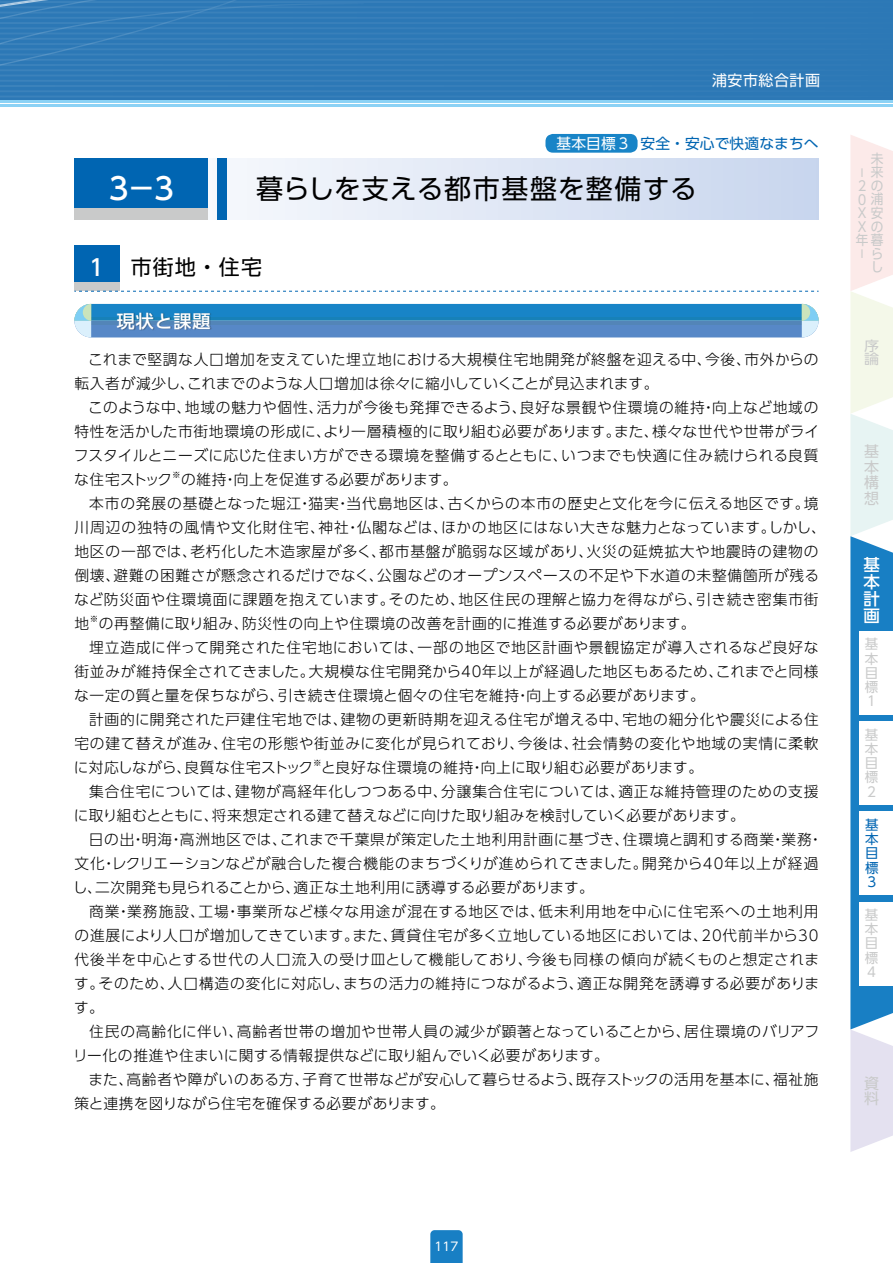
<style>
.page{position:relative;width:893px;height:1263px;background:#fff}
.page>*{position:absolute;margin:0;border:0;box-sizing:border-box;transform-origin:0 0}
.t1{font:500 30px "UD Shin Go Pr 6 N";color:#fff}
.t2{font:27px "UD Shin Go Pr 6 N";letter-spacing:.035em;color:#000}
.t3{font:21px "UD Shin Go Pr 6 N";color:#000}
.t4{font:500 18px "UD Shin Go Pr 6 N";letter-spacing:.05em;color:#fff}
.t5{font:500 16.5px/17px "UD Shin Go Pr 6 N";color:#fff;text-align:justify}
.t6{font:15px "Shin Go Pr 6 N";letter-spacing:.035em;color:#fff}
.t7{font:15px/15.5px "UD Shin Go Pr 6 N";color:#c9caca;text-align:justify}
.t8{font:300 14.7px/24px "UD Shin Go Pr 6 N";letter-spacing:.045em;color:#000}
.t9{font:300 14.7px "UD Shin Go Pr 6 N";letter-spacing:.02em;color:#000}
.t10{font:300 14.7px "UD Shin Go Pr 6 N";letter-spacing:.07em;color:#000}
.t11{font:300 14.7px "UD Shin Go Pr 6 N";letter-spacing:.01em;color:#000}
.t12{font:14.7px "UD Shin Go Pr 6 N";letter-spacing:.01em;color:#0065b2}
.t13{font:13.65px/13.6px "UD Shin Go Pr 6 N";color:#c9caca;text-align:right;scale:.93 1}
.t14{font:13.65px/13.6px "UD Shin Go Pr 6 N";color:#c9caca;scale:1.1 1}
.t15{font:13.5px/14.2px "UD Shin Go Pr 6 N";color:#c9caca;text-align:justify}
.t16{font:13.5px/14.2px "UD Shin Go Pr 6 N";color:#0065b2;text-align:justify}
.t17{font:12px "UD Shin Go Pr 6 N";color:#fff}
.t18{font:300 8.55px "UD Shin Go Pr 6 N";color:#000}
.s1{color:#fff}
.s2{font-weight:500;font-size:22.5px;color:#fff}
</style>
<div class="page">
<div style="left:0;top:0;width:893px;height:101px;background:#2c78b6"></div>
<hr style="left:0;top:38px;width:893px;height:2px;background:#fff">
<hr style="left:0;top:33px;width:893px;height:1px;background:#fff">
<hr style="left:0;top:27px;width:893px;height:2px;background:#fff">
<hr style="left:0;top:22px;width:893px;height:2px;background:#fff">
<hr style="left:0;top:17px;width:893px;height:2px;background:#fff">
<hr style="left:0;top:12px;width:893px;height:2px;background:#fff">
<hr style="left:0;top:6px;width:893px;height:2px;background:#fff">
<hr style="left:0;top:1px;width:893px;height:2px;background:#fff">
<hr style="left:0;top:43px;width:893px;height:2px;background:#fff">
<hr style="left:0;top:48px;width:893px;height:2px;background:#fff">
<hr style="left:0;top:54px;width:893px;height:1px;background:#fff">
<hr style="left:0;top:59px;width:893px;height:2px;background:#fff">
<hr style="left:0;top:64px;width:893px;height:2px;background:#fff">
<hr style="left:0;top:69px;width:893px;height:2px;background:#fff">
<hr style="left:0;top:75px;width:893px;height:1px;background:#fff">
<hr style="left:0;top:80px;width:893px;height:2px;background:#fff">
<hr style="left:0;top:85px;width:893px;height:2px;background:#fff">
<hr style="left:0;top:90px;width:893px;height:2px;background:#fff">
<hr style="left:0;top:96px;width:893px;height:1px;background:#fff">
<svg style="left:547px;top:1px;width:206px;height:96px"></svg>
<svg style="left:0;top:0;width:547px;height:97px"></svg>
<hr style="left:0;top:100px;width:893px;height:3px;background:#8cd2f5">
<hr style="left:0;top:104px;width:893px;height:3px;background:#8cd2f5">
<svg style="left:430px;top:1230px;width:33px;height:33px"></svg>
<svg style="left:850px;top:135px;width:43px;height:1017px"></svg>
<div style="left:545px;top:134px;width:93px;height:19px;background:#1884c7;border-radius:8px"></div>
<svg style="left:227px;top:158px;width:592px;height:61px;background:#dee6f4"></svg>
<div style="left:74px;top:208px;width:134px;height:11px;background:#c9caca"></div>
<div style="left:74px;top:158px;width:134px;height:50px;background:#0065b2"></div>
<div style="left:217px;top:158px;width:10px;height:61px;background:#0065b2"></div>
<div style="left:74px;top:282px;width:46px;height:9px;background:#c9caca"></div>
<div style="left:74px;top:245px;width:46px;height:37px;background:#0065b2"></div>
<svg style="left:74px;top:291px;width:745px;height:1px"></svg>
<svg style="left:74px;top:304px;width:745px;height:33px;background:#408bc8"></svg>
<svg style="left:91px;top:317px;width:711px;height:7px;background:#3986b9"></svg>
<div style="left:117px;top:312px;width:95px;height:19px;background:#000;opacity:.35"></div>
<div style="left:861px;top:815px;width:21px;height:76px;background:#fff"></div>
<p class="t6" style="left:712px;top:68px;width:110px">浦安市総合計画</p>
<p class="t12" style="left:557px;top:131px;width:263px"><span class="s1">基本目標３</span> 安全・安心で快適なまちへ</p>
<h1 class="t1" style="left:104px;top:164px;width:77px">３－３</h1>
<h2 class="t2" style="left:256px;top:167px;width:442px">暮らしを支える都市基盤を整備する</h2>
<h3 class="t3" style="left:85px;top:250px;width:178px"><span class="s2">１</span> 市街地・住宅</h3>
<p class="t4" style="left:117px;top:306px;width:95px">現状と課題</p>
<p class="t8" style="left:74px;top:347px;width:746px;text-indent:14px">これまで堅調な人口増加を支えていた埋立地における大規模住宅地開発が終盤を迎える中、今後、市外からの転入者が減少し、これまでのような人口増加は徐々に縮小していくことが見込まれます。</p>
<p class="t8" style="left:74px;top:395px;width:747px;text-align:justify;text-indent:15px">このような中、地域の魅力や個性、活力が今後も発揮できるよう、良好な景観や住環境の維持・向上など地域の特性を活かした市街地環境の形成に、より一層積極的に取り組む必要があります。また、様々な世代や世帯がライフスタイルとニーズに応じた住まい方ができる環境を整備するとともに、いつまでも快適に住み続けられる良質な住宅ストック</p>
<p class="t18" style="left:172px;top:467px;width:10px">※</p>
<p class="t8" style="left:181px;top:467px;width:278px">の維持・向上を促進する必要があります。</p>
<p class="t8" style="left:89px;top:491px;width:731px">本市の発展の基礎となった堀江・猫実・当代島地区は、古くからの本市の歴史と文化を今に伝える地区です。境</p>
<p class="t8" style="left:74px;top:515px;width:753px">川周辺の独特の風情や文化財住宅、神社・仏閣などは、ほかの地区にはない大きな魅力となっています。しかし、</p>
<p class="t8" style="left:74px;top:539px;width:746px">地区の一部では、老朽化した木造家屋が多く、都市基盤が脆弱な区域があり、火災の延焼拡大や地震時の建物の</p>
<p class="t8" style="left:74px;top:563px;width:746px">倒壊、避難の困難さが懸念されるだけでなく、公園などのオープンスペースの不足や下水道の未整備箇所が残る</p>
<p class="t8" style="left:74px;top:587px;width:746px">など防災面や住環境面に課題を抱えています。そのため、地区住民の理解と協力を得ながら、引き続き密集市街</p>
<p class="t8" style="left:74px;top:611px;width:16px">地</p>
<p class="t18" style="left:90px;top:611px;width:10px">※</p>
<p class="t8" style="left:99px;top:611px;width:598px">の再整備に取り組み、防災性の向上や住環境の改善を計画的に推進する必要があります。</p>
<p class="t8" style="left:89px;top:635px;width:731px">埋立造成に伴って開発された住宅地においては、一部の地区で地区計画や景観協定が導入されるなど良好な</p>
<p class="t8" style="left:74px;top:659px;width:746px">街並みが維持保全されてきました。大規模な住宅開発から40年以上が経過した地区もあるため、これまでと同様</p>
<p class="t8" style="left:74px;top:683px;width:632px">な一定の質と量を保ちながら、引き続き住環境と個々の住宅を維持・向上する必要があります。</p>
<p class="t8" style="left:89px;top:707px;width:731px">計画的に開発された戸建住宅地では、建物の更新時期を迎える住宅が増える中、宅地の細分化や震災による住</p>
<p class="t8" style="left:74px;top:731px;width:746px">宅の建て替えが進み、住宅の形態や街並みに変化が見られており、今後は、社会情勢の変化や地域の実情に柔軟</p>
<p class="t9" style="left:74px;top:755px;width:241px">に対応しながら、良質な住宅ストック</p>
<p class="t18" style="left:313px;top:755px;width:10px">※</p>
<p class="t8" style="left:321px;top:755px;width:383px">と良好な住環境の維持・向上に取り組む必要があります。</p>
<p class="t8" style="left:89px;top:779px;width:731px">集合住宅については、建物が高経年化しつつある中、分譲集合住宅については、適正な維持管理のための支援</p>
<p class="t11" style="left:74px;top:803px;width:673px">に取り組むとともに、将来想定される建て替えなどに向けた取り組みを検討していく必要があります。</p>
<p class="t8" style="left:89px;top:827px;width:736px">日の出・明海・高洲地区では、これまで千葉県が策定した土地利用計画に基づき、住環境と調和する商業・業務・</p>
<p class="t8" style="left:74px;top:851px;width:745px">文化・レクリエーションなどが融合した複合機能のまちづくりが進められてきました。開発から40年以上が経過</p>
<p class="t8" style="left:73px;top:875px;width:523px">し、二次開発も見られることから、適正な土地利用に誘導する必要があります。</p>
<p class="t10" style="left:89px;top:899px;width:731px">商業・業務施設、工場・事業所など様々な用途が混在する地区では、低未利用地を中心に住宅系への土地利用</p>
<p class="t8" style="left:74px;top:923px;width:746px">の進展により人口が増加してきています。また、賃貸住宅が多く立地している地区においては、20代前半から30</p>
<p class="t8" style="left:74px;top:947px;width:746px">代後半を中心とする世代の人口流入の受け皿として機能しており、今後も同様の傾向が続くものと想定されま</p>
<p class="t8" style="left:74px;top:971px;width:746px">す。そのため、人口構造の変化に対応し、まちの活力の維持につながるよう、適正な開発を誘導する必要がありま</p>
<p class="t8" style="left:74px;top:995px;width:31px">す。</p>
<p class="t8" style="left:89px;top:1019px;width:732px">住民の高齢化に伴い、高齢者世帯の増加や世帯人員の減少が顕著となっていることから、居住環境のバリアフ</p>
<p class="t9" style="left:73px;top:1043px;width:537px">リー化の推進や住まいに関する情報提供などに取り組んでいく必要があります。</p>
<p class="t8" style="left:89px;top:1067px;width:732px">また、高齢者や障がいのある方、子育て世帯などが安心して暮らせるよう、既存ストックの活用を基本に、福祉施</p>
<p class="t9" style="left:74px;top:1091px;width:372px">策と連携を図りながら住宅を確保する必要があります。</p>
<p class="t13" style="left:856px;top:151px;width:31px">未来<br>２の<br>０浦<br>Ｘ安<br>Ｘの年暮ら<br>し</p>
<p class="t13" style="left:855px;top:179px;width:13px;rotate:-90deg">－</p>
<p class="t13" style="left:855px;top:260px;width:13px;rotate:-90deg">－</p>
<p class="t14" style="left:864px;top:338px;width:15px">序論</p>
<p class="t7" style="left:864px;top:443px;width:16px">基本構想</p>
<p class="t5" style="left:863px;top:556px;width:18px">基本計画</p>
<p class="t15" style="left:865px;top:637px;width:15px">基本目標１</p>
<p class="t15" style="left:865px;top:727px;width:15px">基本目標２</p>
<p class="t16" style="left:865px;top:817px;width:15px">基本目標３</p>
<p class="t15" style="left:865px;top:907px;width:15px">基本目標４</p>
<p class="t7" style="left:864px;top:1075px;width:16px">資料</p>
<p class="t17" style="left:435px;top:1237px;width:25px">117</p>
</div>
